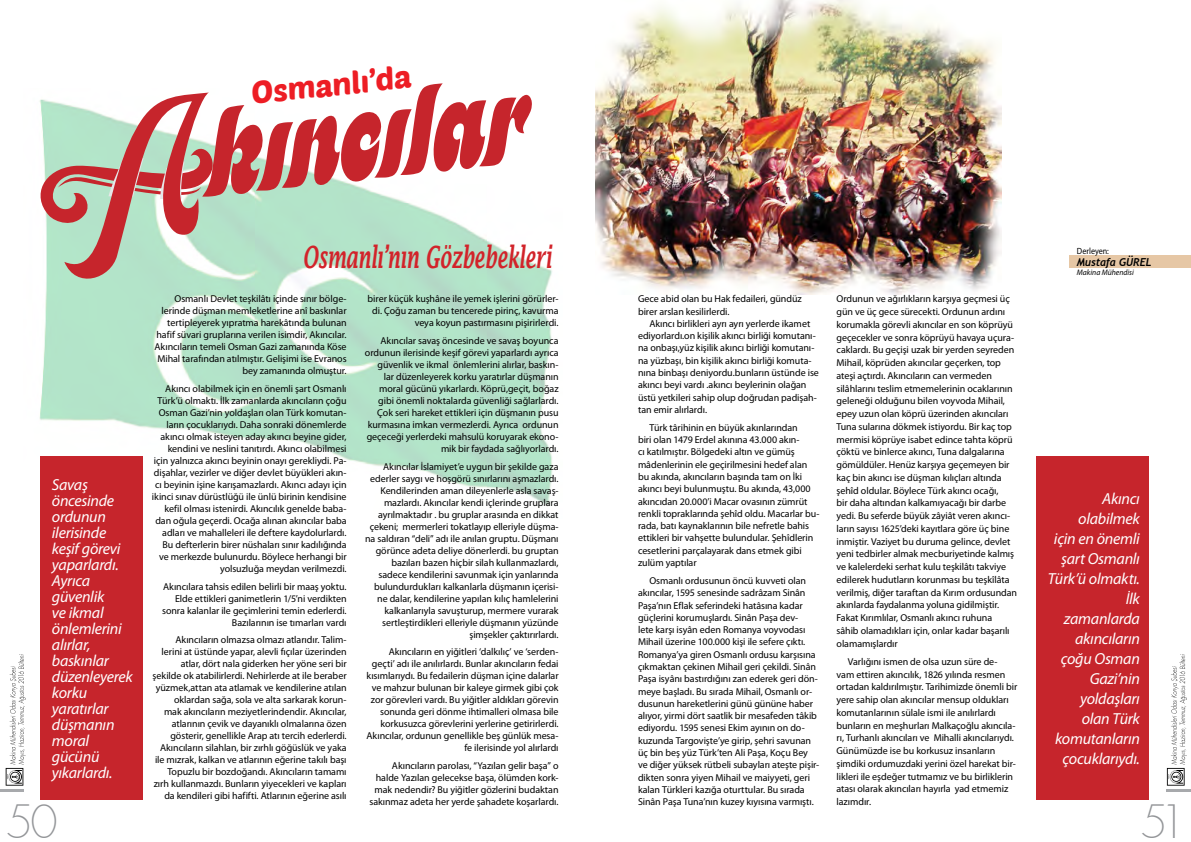
<style>
.page{position:relative;width:1191px;height:842px;background:#fff}
.page>*{position:absolute;margin:0;border:0;box-sizing:border-box;transform-origin:0 0}
.t1{font:130.9px "Motter Fem T";color:#c6252c;scale:.62 1}
.t2{font:300 44px "Futura T Extra";color:#939598}
.t3{font:31px "Poetsen One";color:#ed1d24}
.t4{font:italic 600 30px "Lucida Fax";letter-spacing:-.015em;color:#d2232a;scale:.63 1}
.t5{font:italic 16px/16px "Myriad Pro";letter-spacing:-.015em;color:#fff;text-align:right}
.t6{font:italic 11px "Trebuchet T Bold";letter-spacing:-.015em;color:#000;scale:.96 1}
.t7{font:10px/12px "Myriad Pro";letter-spacing:-.005em;color:#000;text-align:right}
.t8{font:9px "Myriad Pro";color:#000;scale:.9 1}
.t9{font:italic 8px "Myriad Pro";color:#000;scale:.96 1}
</style>
<div class="page">
<hr style="left:0;top:789px;width:23px;height:3px;background:#a7a9ac">
<hr style="left:1166px;top:789px;width:25px;height:3px;background:#a7a9ac">
<svg style="left:6px;top:654px;width:20px;height:132px"></svg>
<svg style="left:1166px;top:654px;width:21px;height:132px"></svg>
<img style="left:39px;top:92px;width:514px;height:427px">
<div style="left:1069px;top:256px;width:122px;height:12px;background:#e6c7a5"></div>
<img style="left:595px;top:0;width:406px;height:295px">
<div style="left:1036px;top:456px;width:112px;height:343px;background:#c6252c"></div>
<div style="left:41px;top:456px;width:102px;height:343px;background:#c6252c"></div>
<svg style="left:39px;top:93px;width:192px;height:197px"></svg>
<p class="t3" style="left:249px;top:73px;width:162px;rotate:-6deg">Osmanlı’da</p>
<p class="t1" style="left:201px;top:77px;width:515px;rotate:-6deg">kıncılar</p>
<p class="t4" style="left:302px;top:240px;width:397px">Osmanlı’nın Gözbebekleri</p>
<p class="t7" style="left:155px;top:293px;width:194px">Osmanlı Devlet teşkilâtı içinde sınır bölge&shy;lerinde düşman memleketlerine anî baskınlar tertipleyerek yıpratma harekâtında bulunan hafif süvari gruplarına verilen isimdir, Akıncılar.<br>Akıncıların temeli Osman Gazi zamanında Köse Mihal tarafından atılmıştır. Gelişimi ise Evranos bey zamanında olmuştur.</p>
<p class="t7" style="left:152px;top:382px;width:196px">Akıncı olabilmek için en önemli şart Osmanlı Türk’ü olmaktı. İlk zamanlarda akıncıların çoğu Osman Gazi’nin yoldaşları olan Türk komutan&shy;ların çocuklarıydı. Daha sonraki dönemlerde akıncı olmak isteyen aday akıncı beyine gider, kendini ve neslini tanıtırdı. Akıncı olabilmesi için yalnızca akıncı beyinin onayı gerekliydi. Pa&shy;dişahlar, vezirler ve diğer devlet büyükleri akın&shy;cı beyinin işine karışamazlardı. Akıncı adayı için ikinci sınav dürüstlüğü ile ünlü birinin kendisine kefil olması istenirdi. Akıncılık genelde baba&shy;dan oğula geçerdi. Ocağa alınan akıncılar baba adları ve mahalleleri ile deftere kaydolurlardı.<br>Bu defterlerin birer nüshaları sınır kadılığında ve merkezde bulunurdu. Böylece herhangi bir yolsuzluğa meydan verilmezdi.</p>
<p class="t7" style="left:162px;top:580px;width:186px">Akıncılara tahsis edilen belirli bir maaş yoktu.<br>Elde ettikleri ganimetlerin 1/5’ni verdikten sonra kalanlar ile geçimlerini temin ederlerdi.<br>Bazılarının ise tımarları vardı</p>
<p class="t7" style="left:153px;top:634px;width:195px">Akıncıların olmazsa olmazı atlarıdır. Talim&shy;lerini at üstünde yapar, alevli fıçılar üzerinden atlar, dört nala giderken her yöne seri bir şekilde ok atabilirlerdi. Nehirlerde at ile beraber yüzmek,attan ata atlamak ve kendilerine atılan oklardan sağa, sola ve alta sarkarak korun-<br>mak akıncıların meziyetlerindendir. Akıncılar, atlarının çevik ve dayanıklı olmalarına özen gösterir, genellikle Arap atı tercih ederlerdi.<br>Akıncıların silahlan, bir zırhlı göğüslük ve yaka ile mızrak, kalkan ve atlarının eğerine takılı başı Topuzlu bir bozdoğandı. Akıncıların tamamı zırh kullanmazdı. Bunların yiyecekleri ve kapları da kendileri gibi hafifti. Atlarının eğerine asılı</p>
<p class="t8" style="left:1077px;top:245px;width:37px">Derleyen:</p>
<p class="t6" style="left:1077px;top:255px;width:79px">Mustafa GÜREL</p>
<p class="t9" style="left:1077px;top:267px;width:61px">Makina Mühendisi</p>
<p class="t7" style="left:638px;top:293px;width:165px;line-height:12.3px;text-align:left">Gece abid olan bu Hak fedaileri, gündüz birer arslan kesilirlerdi.</p>
<p class="t7" style="left:638px;top:317px;width:182px;line-height:12.3px;text-align:left;text-indent:11px">Akıncı birlikleri ayrı ayrı yerlerde ikamet ediyorlardı.on kişilik akıncı birliği komutanı&shy;na onbaşı,yüz kişilik akıncı birliği komutanı&shy;na yüzbaşı, bin kişilik akıncı birliği komuta&shy;nına binbaşı deniyordu.bunların üstünde ise akıncı beyi vardı .akıncı beylerinin olağan üstü yetkileri sahip olup doğrudan padişah&shy;tan emir alırlardı.</p>
<p class="t7" style="left:638px;top:421px;width:183px;line-height:12.3px;text-align:left;text-indent:11px">Türk târihinin en büyük akınlarından<br>biri olan 1479 Erdel akınına 43.000 akın-<br>cı katılmıştır. Bölgedeki altın ve gümüş mâdenlerinin ele geçirilmesini hedef alan bu akında, akıncıların başında tam on İki akıncı beyi bulunmuştu. Bu akında, 43,000 akıncıdan 20.000’i Macar ovasının zümrüt renkli topraklarında şehîd oldu. Macarlar bu&shy;rada, batı kaynaklarının bile nefretle bahis ettikleri bir vahşette bulundular. Şehîdlerin cesetlerini parçalayarak dans etmek gibi zulüm yaptılar</p>
<p class="t7" style="left:638px;top:574px;width:183px;line-height:12.3px;text-align:left;text-indent:11px">Osmanlı ordusunun öncü kuvveti olan akıncılar, 1595 senesinde sadrâzam Sinân Paşa’nın Eflak seferindeki hatâsına kadar güçlerini korumuşlardı. Sinân Paşa dev-<br>lete karşı isyân eden Romanya voyvodası Mihail üzerine 100.000 kişi ile sefere çıktı.<br>Romanya’ya giren Osmanlı ordusu karşısına çıkmaktan çekinen Mihail geri çekildi. Sinân Paşa isyânı bastırdığını zan ederek geri dön&shy;meye başladı. Bu sırada Mihail, Osmanlı or&shy;dusunun hareketlerini günü gününe haber alıyor, yirmi dört saatlik bir mesafeden tâkib ediyordu. 1595 senesi Ekim ayının on do&shy;kuzunda Targovişte’ye girip, şehri savunan üç bin beş yüz Türk’ten Ali Paşa, Koçu Bey ve diğer yüksek rütbeli subayları ateşte pişir&shy;dikten sonra yiyen Mihail ve maiyyeti, geri kalan Türkleri kazığa oturttular. Bu sırada Sinân Paşa Tuna’nın kuzey kıyısına varmıştı.</p>
<p class="t7" style="left:367px;top:293px;width:192px">birer küçük kuşhâne ile yemek işlerini görürler&shy;di. Çoğu zaman bu tencerede pirinç, kavurma veya koyun pastırmasını pişirirlerdi.</p>
<p class="t7" style="left:365px;top:334px;width:195px">Akıncılar savaş öncesinde ve savaş boyunca ordunun ilerisinde keşif görevi yaparlardı ayrıca güvenlik ve ikmal önlemlerini alırlar, baskın&shy;lar düzenleyerek korku yaratırlar düşmanın moral gücünü yıkarlardı. Köprü,geçit, boğaz gibi önemli noktalarda güvenliği sağlarlardı.<br>Çok seri hareket ettikleri için düşmanın pusu kurmasına imkan vermezlerdi. Ayrıca ordunun geçeceği yerlerdeki mahsulü koruyarak ekono&shy;mik bir faydada sağlıyorlardı.</p>
<p class="t7" style="left:365px;top:460px;width:195px">Akıncılar İslamiyet’e uygun bir şekilde gaza ederler saygı ve hoşgörü sınırlarını aşmazlardı.<br>Kendilerinden aman dileyenlerle asla savaş&shy;mazlardı. Akıncılar kendi içlerinde gruplara ayrılmaktadır . bu gruplar arasında en dikkat çekeni; mermerleri tokatlayıp elleriyle düşma&shy;na saldıran “deli” adı ile anılan gruptu. Düşmanı görünce adeta deliye dönerlerdi. bu gruptan bazıları bazen hiçbir silah kullanmazlardı, sadece kendilerini savunmak için yanlarında bulundurdukları kalkanlarla düşmanın içerisi&shy;ne dalar, kendilerine yapılan kılıç hamlelerini kalkanlarıyla savuşturup, mermere vurarak sertleştirdikleri elleriyle düşmanın yüzünde şimşekler çaktırırlardı.</p>
<p class="t7" style="left:366px;top:646px;width:193px">Akıncıların en yiğitleri ‘dalkılıç’ ve ‘serden&shy;geçti’ adı ile anılırlardı. Bunlar akıncıların fedai kısımlarıydı. Bu fedailerin düşman içine dalarlar ve mahzur bulunan bir kaleye girmek gibi çok zor görevleri vardı. Bu yiğitler aldıkları görevin sonunda geri dönme ihtimalleri olmasa bile korkusuzca görevlerini yerlerine getirirlerdi.<br>Akıncılar, ordunun genellikle beş günlük mesa&shy;fe ilerisinde yol alırlardı</p>
<p class="t7" style="left:369px;top:759px;width:191px">Akıncıların parolası, “Yazılan gelir başa” o halde Yazılan gelecekse başa, ölümden kork&shy;mak nedendir? Bu yiğitler gözlerini budaktan sakınmaz adeta her yerde şahadete koşarlardı.</p>
<p class="t7" style="left:836px;top:292px;width:182px;line-height:12.7px;text-align:left">Ordunun ve ağırlıkların karşıya geçmesi üç gün ve üç gece sürecekti. Ordunun ardını korumakla görevli akıncılar en son köprüyü geçecekler ve sonra köprüyü havaya uçura&shy;caklardı. Bu geçişi uzak bir yerden seyreden Mihail, köprüden akıncılar geçerken, top ateşi açtırdı. Akıncıların can vermeden silâhlarını teslim etmemelerinin ocaklarının geleneği olduğunu bilen voyvoda Mihail, epey uzun olan köprü üzerinden akıncıları Tuna sularına dökmek istiyordu. Bir kaç top mermisi köprüye isabet edince tahta köprü çöktü ve binlerce akıncı, Tuna dalgalarına gömüldüler. Henüz karşıya geçemeyen bir kaç bin akıncı ise düşman kılıçları altında şehîd oldular. Böylece Türk akıncı ocağı,<br>bir daha altından kalkamıyacağı bir darbe yedi. Bu seferde büyük zâyiât veren akıncı&shy;ların sayısı 1625’deki kayıtlara göre üç bine inmiştir. Vaziyet bu duruma gelince, devlet yeni tedbirler almak mecburiyetinde kalmış ve kalelerdeki serhat kulu teşkilâtı takviye edilerek hudutların korunması bu teşkîlâta verilmiş, diğer taraftan da Kırım ordusundan akınlarda faydalanma yoluna gidilmiştir.<br>Fakat Kırımlılar, Osmanlı akıncı ruhuna<br>sâhib olamadıkları için, onlar kadar başarılı olamamışlardır</p>
<p class="t7" style="left:836px;top:655px;width:182px;line-height:12.7px;text-align:left;text-indent:11px">Varlığını ismen de olsa uzun süre de&shy;vam ettiren akıncılık, 1826 yılında resmen ortadan kaldırılmıştır. Tarihimizde önemli bir yere sahip olan akıncılar mensup oldukları komutanlarının sülale ismi ile anılırlardı bunların en meşhurları Malkaçoğlu akıncıla&shy;rı, Turhanlı akıncıları ve Mihalli akıncılarıydı.<br>Günümüzde ise bu korkusuz insanların şimdiki ordumuzdaki yerini özel harekat bir&shy;likleri ile eşdeğer tutmamız ve bu birliklerin atası olarak akıncıları hayırla yad etmemiz lazımdır.</p>
<p class="t5" style="left:52px;top:476px;width:70px;text-align:left">Savaş öncesinde ordunun ilerisinde keşif görevi yaparlardı.</p>
<p class="t5" style="left:52px;top:572px;width:82px;text-align:left">Ayrıca güvenlik<br>ve ikmal önlemlerini alırlar, baskınlar düzenleyerek korku yaratırlar düşmanın moral gücünü yıkarlardı.</p>
<p class="t5" style="left:1047px;top:488px;width:94px;line-height:20px">Akıncı olabilmek<br>için en önemli şart Osmanlı<br>Türk’ü olmaktı.</p>
<p class="t5" style="left:1055px;top:588px;width:86px;line-height:20px">İlk zamanlarda akıncıların çoğu Osman<br>Gazi’nin yoldaşları olan Türk komutanların çocuklarıydı.</p>
<p class="t2" style="left:6px;top:794px;width:54px">50</p>
<h2 class="t2" style="left:1140px;top:794px;width:47px">51</h2>
</div>
